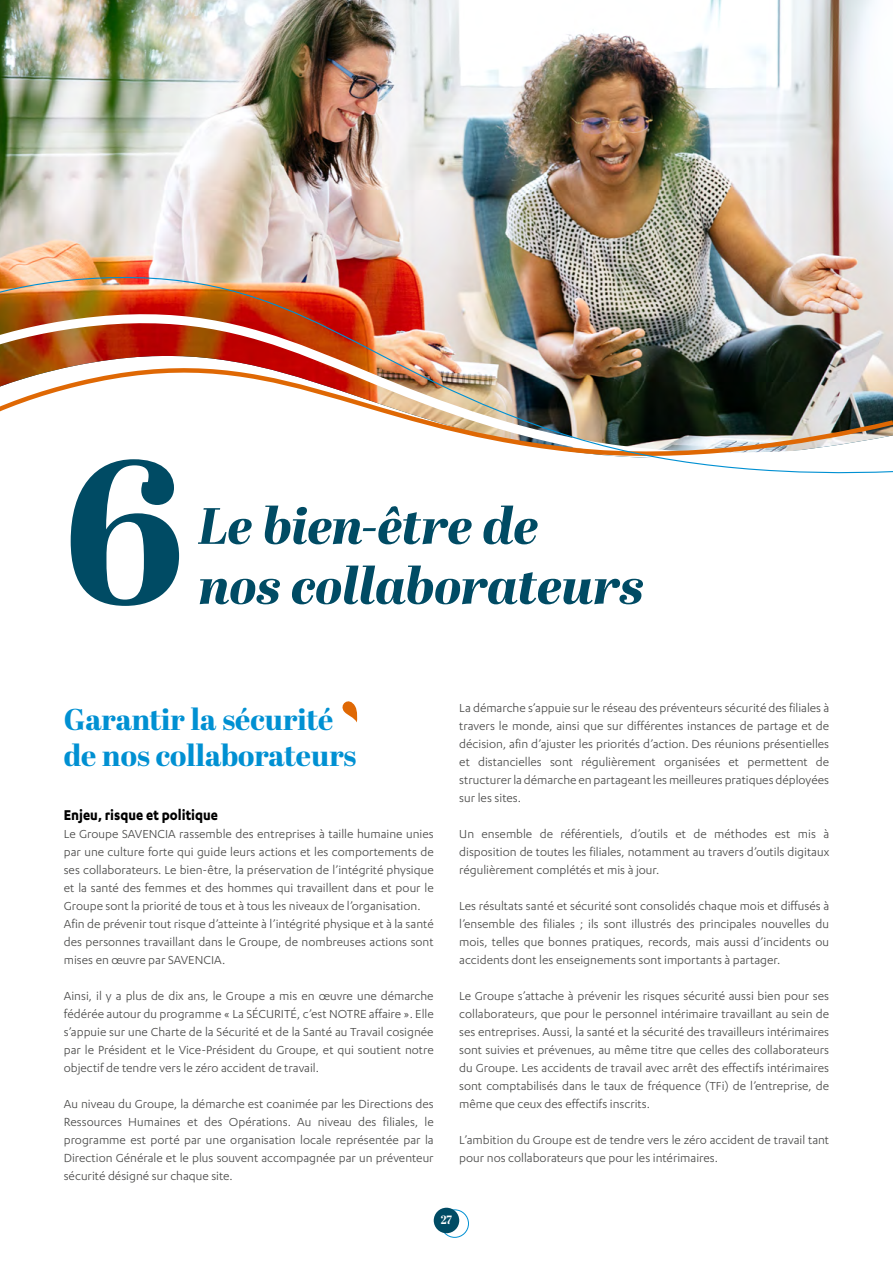
<style>
.page{position:relative;width:893px;height:1263px;background:#fff}
.page>*{position:absolute;margin:0;border:0;box-sizing:border-box;transform-origin:0 0}
.t1{font:800 203.4px "Abril Display";color:#004b64}
.t2{font:italic 800 51px "Abril Display";letter-spacing:-.01em;color:#004b64}
.t3{font:800 30px/36px "Abril Display";color:#0090d2}
.t4{font:700 16.5px "Karbon";color:#000;scale:.9 1}
.t5{font:13.5px/18px "Karbon";color:#4a4a49;text-align:justify}
.t6{font:800 12px "Abril Display";color:#fff;scale:.9 1}
</style>
<div class="page">
<img style="left:0;top:0;width:893px;height:269px">
<img style="left:0;top:269px;width:893px;height:205px">
<svg style="left:342px;top:701px;width:16px;height:21px"></svg>
<div style="left:441px;top:1209px;width:28px;height:29px;border:1px solid #0090d2;border-radius:50%"></div>
<div style="left:434px;top:1208px;width:25px;height:25px;background:#004b64;border-radius:50%"></div>
<h1 class="t1" style="left:64px;top:390px;width:121px">6</h1>
<h2 class="t2" style="left:198px;top:490px;width:341px">Le bien-être de</h2>
<h2 class="t2" style="left:198px;top:550px;width:447px">nos collaborateurs</h2>
<h3 class="t3" style="left:64px;top:703px;width:294px">Garantir la sécurité de nos collaborateurs</h3>
<p class="t4" style="left:64px;top:805px;width:173px">Enjeu, risque et politique</p>
<p class="t5" style="left:64px;top:824px;width:371px;text-align:left">Le Groupe SAVENCIA rassemble des entreprises à taille humaine unies par une culture forte qui guide leurs actions et les comportements de ses collaborateurs. Le bien-être, la préservation de l’intégrité physique et la santé des femmes et des hommes qui travaillent dans et pour le Groupe sont la priorité de tous et à tous les niveaux de l’organisation.<br>Afin de prévenir tout risque d’atteinte à l’intégrité physique et à la santé des personnes travaillant dans le Groupe, de nombreuses actions sont mises en œuvre par SAVENCIA.</p>
<p class="t5" style="left:64px;top:986px;width:371px">Ainsi, il y a plus de dix ans, le Groupe a mis en œuvre une démarche fédérée autour du programme « La SÉCURITÉ, c’est NOTRE affaire ». Elle s’appuie sur une Charte de la Sécurité et de la Santé au Travail cosignée par le Président et le Vice-Président du Groupe, et qui soutient notre objectif de tendre vers le zéro accident de travail.</p>
<p class="t5" style="left:64px;top:1094px;width:371px">Au niveau du Groupe, la démarche est coanimée par les Directions des Ressources Humaines et des Opérations. Au niveau des filiales, le programme est porté par une organisation locale représentée par la Direction Générale et le plus souvent accompagnée par un préventeur sécurité désigné sur chaque site.</p>
<p class="t5" style="left:459px;top:698px;width:371px">La démarche s’appuie sur le réseau des préventeurs sécurité des filiales à travers le monde, ainsi que sur différentes instances de partage et de décision, afin d’ajuster les priorités d’action. Des réunions présentielles et distancielles sont régulièrement organisées et permettent de structurer la démarche en partageant les meilleures pratiques déployées sur les sites.</p>
<p class="t5" style="left:459px;top:824px;width:371px">Un ensemble de référentiels, d’outils et de méthodes est mis à disposition de toutes les filiales, notamment au travers d’outils digitaux régulièrement complétés et mis à jour.</p>
<p class="t5" style="left:459px;top:896px;width:371px">Les résultats santé et sécurité sont consolidés chaque mois et diffusés à l’ensemble des filiales ; ils sont illustrés des principales nouvelles du mois, telles que bonnes pratiques, records, mais aussi d’incidents ou accidents dont les enseignements sont importants à partager.</p>
<p class="t5" style="left:459px;top:986px;width:371px">Le Groupe s’attache à prévenir les risques sécurité aussi bien pour ses collaborateurs, que pour le personnel intérimaire travaillant au sein de ses entreprises. Aussi, la santé et la sécurité des travailleurs intérimaires sont suivies et prévenues, au même titre que celles des collaborateurs du Groupe. Les accidents de travail avec arrêt des effectifs intérimaires sont comptabilisés dans le taux de fréquence (TFi) de l’entreprise, de même que ceux des effectifs inscrits.</p>
<p class="t5" style="left:459px;top:1130px;width:371px">L’ambition du Groupe est de tendre vers le zéro accident de travail tant pour nos collaborateurs que pour les intérimaires.</p>
<p class="t6" style="left:441px;top:1211px;width:14px">27</p>
</div>
